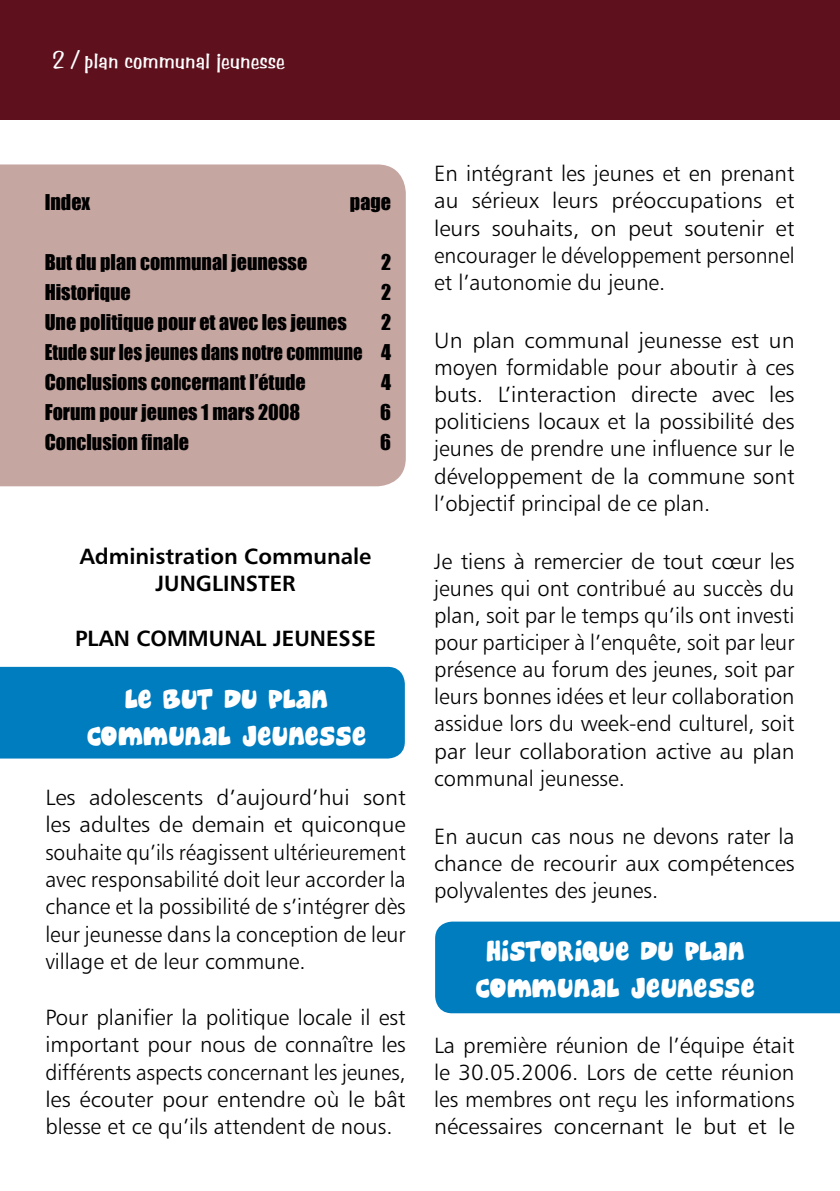
<style>
.page{position:relative;width:840px;height:1191px;background:#fff}
.page>*{position:absolute;margin:0;border:0;box-sizing:border-box;transform-origin:0 0}
.t1{font:36px/36.8px "Cheeseburger";color:#fff;text-align:center}
.t2{font:24px "Benguiat Frisky";color:#fff}
.t3{font:22px/27.2px "Humanist 777 BT Light B";color:#000;text-align:justify}
.t4{font:22px/27.2px "Humanist 777 BT Light B";color:#000;text-align:justify;scale:1.05 1}
.t5{font:22px/27.2px "Humanist 777 BT Bold B";color:#000;text-align:center}
.t6{font:20px/30px "Impact";color:#000;text-align:justify}
</style>
<div class="page">
<div style="left:0;top:0;width:839px;height:119px;background:#5e101d"></div>
<div style="left:435px;top:921px;width:404px;height:92px;background:#007dbf"></div>
<div style="left:0;top:667px;width:404px;height:91px;background:#007dbf"></div>
<div style="left:0;top:164px;width:405px;height:322px;background:#c6a6a1"></div>
<p class="t2" style="left:51px;top:46px;width:235px">2 / plan communal jeunesse</p>
<p class="t6" style="left:45px;top:187px;width:47px">Index</p>
<p class="t6" style="left:350px;top:187px;width:43px">page</p>
<p class="t6" style="left:45px;top:247px;width:264px">But du plan communal jeunesse</p>
<p class="t6" style="left:381px;top:247px;width:12px">2</p>
<p class="t6" style="left:45px;top:277px;width:87px">Historique</p>
<p class="t6" style="left:381px;top:277px;width:12px">2</p>
<p class="t6" style="left:45px;top:307px;width:303px">Une politique pour et avec les jeunes</p>
<p class="t6" style="left:45px;top:307px;width:348px;text-indent:336px">2<br>Etude sur les jeunes dans notre commune 4<br>Conclusions concernant l’étude</p>
<p class="t6" style="left:381px;top:367px;width:11px">4</p>
<p class="t6" style="left:45px;top:397px;width:257px">Forum pour jeunes 1 mars 2008</p>
<p class="t6" style="left:380px;top:397px;width:12px">6</p>
<p class="t6" style="left:45px;top:427px;width:146px">Conclusion finale</p>
<p class="t6" style="left:380px;top:427px;width:12px">6</p>
<p class="t5" style="left:80px;top:542px;width:293px">Administration Communale<br>JUNGLINSTER</p>
<p class="t5" style="left:75px;top:624px;width:302px">PLAN COMMUNAL JEUNESSE</p>
<h1 class="t1" style="left:86px;top:679px;width:281px">Le but du plan communal jeunesse</h1>
<p class="t4" style="left:45px;top:783px;width:344px">Les adolescents d’aujourd’hui sont les adultes de demain et quiconque souhaite qu’ils réagissent ultérieurement avec responsabilité doit leur accorder la chance et la possibilité de s’intégrer dès leur jeunesse dans la conception de leur village et de leur commune.</p>
<p class="t3" style="left:45px;top:1003px;width:361px">Pour planifier la politique locale il est important pour nous de connaître les différents aspects concernant les jeunes, les écouter pour entendre où le bât blesse et ce qu’ils attendent de nous.</p>
<p class="t3" style="left:434px;top:160px;width:362px">En intégrant les jeunes et en prenant au sérieux leurs préoccupations et leurs souhaits, on peut soutenir et encourager le développement personnel et l’autonomie du jeune.</p>
<p class="t4" style="left:434px;top:326px;width:344px">Un plan communal jeunesse est un moyen formidable pour aboutir à ces buts. L’interaction directe avec les politiciens locaux et la possibilité des jeunes de prendre une influence sur le développement de la commune sont l’objectif principal de ce plan.</p>
<p class="t3" style="left:434px;top:547px;width:362px">Je tiens à remercier de tout cœur les jeunes qui ont contribué au succès du plan, soit par le temps qu’ils ont investi pour participer à l’enquête, soit par leur présence au forum des jeunes, soit par leurs bonnes idées et leur collaboration assidue lors du week-end culturel, soit par leur collaboration active au plan communal jeunesse.</p>
<p class="t3" style="left:434px;top:822px;width:361px">En aucun cas nous ne devons rater la chance de recourir aux compétences polyvalentes des jeunes.</p>
<h1 class="t1" style="left:474px;top:931px;width:281px;text-align:left">Historique du plan communal jeunesse</h1>
<p class="t3" style="left:434px;top:1031px;width:362px">La première réunion de l’équipe était le 30.05.2006. Lors de cette réunion les membres ont reçu les informations nécessaires concernant le but et le</p>
</div>
